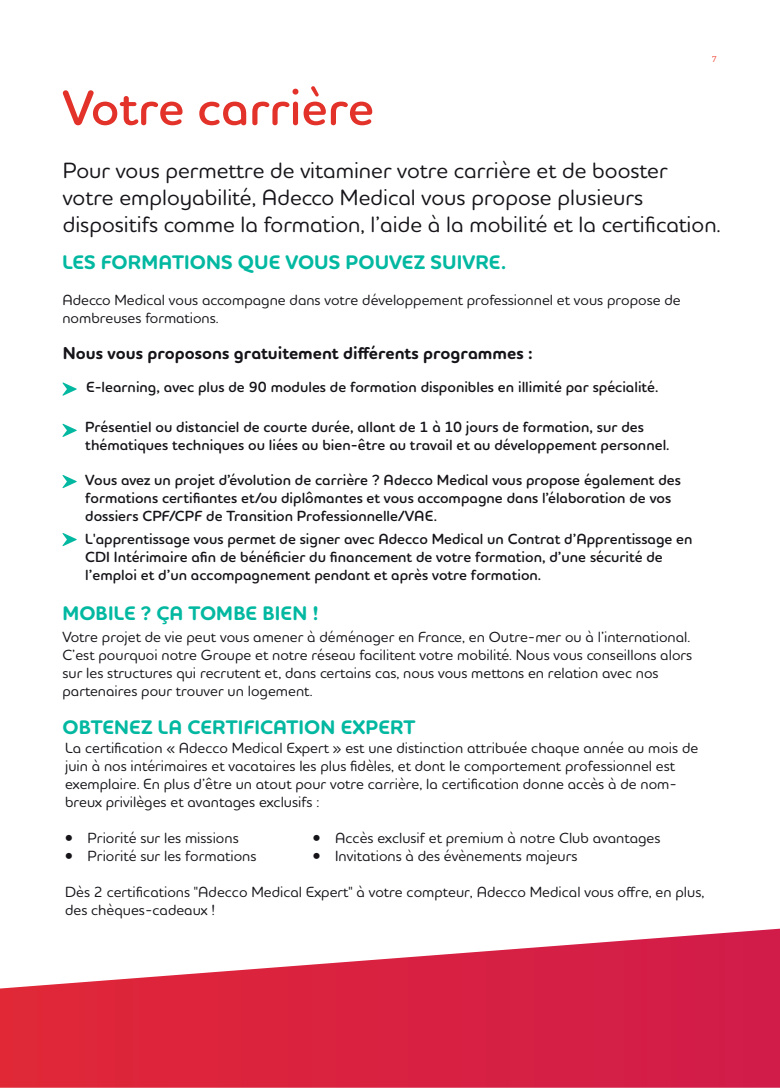
<style>
.page{position:relative;width:780px;height:1088px;background:#fff}
.page>*{position:absolute;margin:0;border:0;box-sizing:border-box;transform-origin:0 0}
.t1{font:600 50px "Houschka Head";color:#e2322a}
.t2{font:500 22.5px/27px "Houschka Head";color:#161419}
.t3{font:700 20px "Houschka Head";letter-spacing:.005em;color:#03b8a1}
.t4{font:700 17.5px "Houschka Head";color:#161419}
.t5{font:500 15px/18px "Houschka Head";color:#161419}
.t6{font:600 15px/18px "Houschka Head";color:#161419}
.t7{font:500 8.75px "Houschka Head";color:#ef5040}
</style>
<div class="page">
<svg style="left:0;top:929px;width:780px;height:159px"></svg>
<svg style="left:62px;top:533px;width:15px;height:13px"></svg>
<svg style="left:62px;top:475px;width:15px;height:13px"></svg>
<svg style="left:62px;top:382px;width:15px;height:14px"></svg>
<svg style="left:62px;top:424px;width:15px;height:13px"></svg>
<p class="t7" style="left:712px;top:53px;width:7px">7</p>
<h1 class="t1" style="left:62px;top:75px;width:313px">Votre carrière</h1>
<h2 class="t2" style="left:63px;top:157px;width:659px">Pour vous permettre de vitaminer votre carrière et de booster votre employabilité, Adecco Medical vous propose plusieurs dispositifs comme la formation, l’aide à la mobilité et la certification.</h2>
<h3 class="t3" style="left:62px;top:250px;width:445px">LES FORMATIONS QUE VOUS POUVEZ SUIVRE.</h3>
<p class="t5" style="left:62px;top:291px;width:620px">Adecco Medical vous accompagne dans votre développement professionnel et vous propose de nombreuses formations.</p>
<p class="t4" style="left:63px;top:341px;width:471px">Nous vous proposons gratuitement différents programmes :</p>
<p class="t6" style="left:86px;top:378px;width:573px">E-learning, avec plus de 90 modules de formation disponibles en illimité par spécialité.</p>
<p class="t6" style="left:85px;top:417px;width:585px">Présentiel ou distanciel de courte durée, allant de 1 à 10 jours de formation, sur des thématiques techniques ou liées au bien-être au travail et au développement personnel.</p>
<p class="t6" style="left:85px;top:470px;width:597px">Vous avez un projet d’évolution de carrière ? Adecco Medical vous propose également des formations certifiantes et/ou diplômantes et vous accompagne dans l’élaboration de vos dossiers CPF/CPF de Transition Professionnelle/VAE.</p>
<p class="t6" style="left:85px;top:530px;width:608px">L'apprentissage vous permet de signer avec Adecco Medical un Contrat d’Apprentissage en<br>CDI Intérimaire afin de bénéficier du financement de votre formation, d’une sécurité de l’emploi et d’un accompagnement pendant et après votre formation.</p>
<h3 class="t3" style="left:62px;top:600px;width:258px">MOBILE ? ÇA TOMBE BIEN !</h3>
<p class="t5" style="left:62px;top:627px;width:631px">Votre projet de vie peut vous amener à déménager en France, en Outre-mer ou à l’international.<br>C’est pourquoi notre Groupe et notre réseau facilitent votre mobilité. Nous vous conseillons alors sur les structures qui recrutent et, dans certains cas, nous vous mettons en relation avec nos partenaires pour trouver un logement.</p>
<h3 class="t3" style="left:62px;top:714px;width:354px">OBTENEZ LA CERTIFICATION EXPERT</h3>
<p class="t5" style="left:65px;top:738px;width:634px">La certification « Adecco Medical Expert » est une distinction attribuée chaque année au mois de juin à nos intérimaires et vacataires les plus fidèles, et dont le comportement professionnel est exemplaire. En plus d’être un atout pour votre carrière, la certification donne accès à de nom&shy;breux privilèges et avantages exclusifs :</p>
<p class="t5" style="left:65px;top:828px;width:175px">• Priorité sur les missions</p>
<p class="t5" style="left:65px;top:846px;width:193px">• Priorité sur les formations</p>
<p class="t5" style="left:65px;top:882px;width:640px">Dès 2 certifications "Adecco Medical Expert" à votre compteur, Adecco Medical vous offre, en plus, des chèques-cadeaux !</p>
<p class="t5" style="left:312px;top:829px;width:349px">• Accès exclusif et premium à notre Club avantages</p>
<p class="t5" style="left:312px;top:847px;width:266px">• Invitations à des évènements majeurs</p>
</div>
